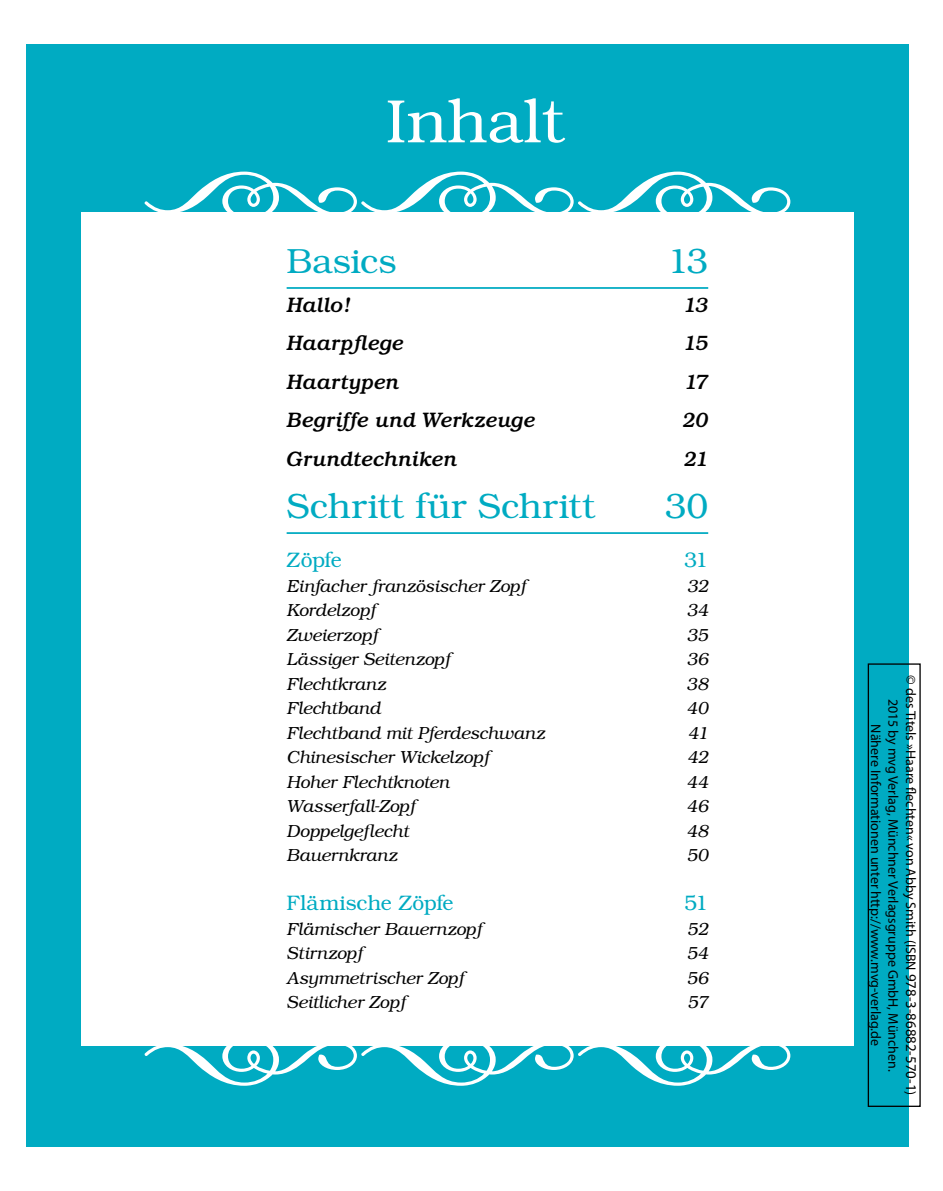
<style>
.page{position:relative;width:943px;height:1191px;background:#fff}
.page>*{position:absolute;margin:0;border:0;box-sizing:border-box;transform-origin:0 0}
.t1{font:118.48px "Dalliance Flourishes";color:#fff}
.t2{font:300 61.25px "Bookman";color:#fff}
.t3{font:300 35px "Bookman";letter-spacing:.005em;color:#00abc2}
.t4{font:italic 500 21px "Bookman";letter-spacing:-.005em;color:#000}
.t5{font:300 21px "Bookman";letter-spacing:-.015em;color:#00abc2}
.t6{font:italic 300 17.5px "Bookman";letter-spacing:-.005em;color:#000}
.t7{font:14px/17.5px "Myriad Pro";color:#000;text-align:center}
.s1{font-size:14.88px}
</style>
<div class="page">
<div style="left:26px;top:44px;width:882px;height:1103px;background:#00abc2"></div>
<div style="left:81px;top:212px;width:772px;height:833px;background:#fff"></div>
<hr style="left:286px;top:287px;width:422px;height:2px;background:#00abc2">
<hr style="left:286px;top:532px;width:422px;height:2px;background:#00abc2">
<div style="left:867px;top:663px;width:53px;height:444px;border:1px solid #000"></div>
<h2 class="t2" style="left:386px;top:87px;width:180px">Inhalt</h2>
<h3 class="t3" style="left:286px;top:241px;width:111px">Basics</h3>
<h3 class="t3" style="left:667px;top:241px;width:43px">13</h3>
<p class="t4" style="left:286px;top:292px;width:65px">Hallo!</p>
<p class="t4" style="left:683px;top:292px;width:26px">13</p>
<p class="t4" style="left:287px;top:330px;width:118px">Haarpflege</p>
<p class="t4" style="left:683px;top:330px;width:26px">15</p>
<p class="t4" style="left:287px;top:369px;width:114px">Haartypen</p>
<p class="t4" style="left:684px;top:369px;width:25px">17</p>
<p class="t4" style="left:287px;top:407px;width:250px">Begriffe und Werkzeuge</p>
<p class="t4" style="left:682px;top:407px;width:27px">20</p>
<p class="t4" style="left:287px;top:446px;width:172px">Grundtechniken</p>
<p class="t4" style="left:684px;top:446px;width:26px">21</p>
<h3 class="t3" style="left:286px;top:486px;width:310px">Schritt für Schritt</h3>
<h3 class="t3" style="left:665px;top:486px;width:45px">30</h3>
<p class="t5" style="left:286px;top:548px;width:57px">Zöpfe</p>
<p class="t5" style="left:684px;top:548px;width:26px">31</p>
<p class="t6" style="left:286px;top:576px;width:241px">Einfacher französischer Zopf</p>
<p class="t6" style="left:687px;top:576px;width:23px">32</p>
<p class="t6" style="left:286px;top:601px;width:90px">Kordelzopf</p>
<p class="t6" style="left:686px;top:601px;width:23px">34</p>
<p class="t6" style="left:286px;top:625px;width:92px">Zweierzopf</p>
<p class="t6" style="left:686px;top:625px;width:23px">35</p>
<p class="t6" style="left:286px;top:650px;width:165px">Lässiger Seitenzopf</p>
<p class="t6" style="left:686px;top:650px;width:23px">36</p>
<p class="t6" style="left:286px;top:674px;width:101px">Flechtkranz</p>
<p class="t6" style="left:686px;top:674px;width:23px">38</p>
<p class="t6" style="left:286px;top:699px;width:95px">Flechtband</p>
<p class="t6" style="left:686px;top:699px;width:23px">40</p>
<p class="t6" style="left:286px;top:723px;width:260px">Flechtband mit Pferdeschwanz</p>
<p class="t6" style="left:687px;top:723px;width:22px">41</p>
<p class="t6" style="left:286px;top:748px;width:204px">Chinesischer Wickelzopf</p>
<p class="t6" style="left:687px;top:748px;width:23px">42</p>
<p class="t6" style="left:286px;top:772px;width:164px">Hoher Flechtknoten</p>
<p class="t6" style="left:686px;top:772px;width:23px">44</p>
<p class="t6" style="left:286px;top:797px;width:130px">Wasserfall-Zopf</p>
<p class="t6" style="left:686px;top:797px;width:23px">46</p>
<p class="t6" style="left:286px;top:821px;width:123px">Doppelgeflecht</p>
<p class="t6" style="left:686px;top:821px;width:23px">48</p>
<p class="t6" style="left:286px;top:846px;width:112px">Bauernkranz</p>
<p class="t6" style="left:686px;top:846px;width:23px">50</p>
<p class="t5" style="left:286px;top:891px;width:168px">Flämische Zöpfe</p>
<p class="t5" style="left:684px;top:891px;width:26px">51</p>
<p class="t6" style="left:286px;top:919px;width:197px">Flämischer Bauernzopf</p>
<p class="t6" style="left:687px;top:919px;width:23px">52</p>
<p class="t6" style="left:286px;top:944px;width:77px">Stirnzopf</p>
<p class="t6" style="left:686px;top:944px;width:23px">54</p>
<p class="t6" style="left:286px;top:968px;width:179px">Asymmetrischer Zopf</p>
<p class="t6" style="left:686px;top:968px;width:23px">56</p>
<p class="t6" style="left:286px;top:993px;width:120px">Seitlicher Zopf</p>
<p class="t6" style="left:687px;top:993px;width:22px">57</p>
<h1 class="t1" style="left:146px;top:989px;width:651px">hhh</h1>
<p class="t7" style="left:919px;top:675px;width:421px;rotate:90deg">© des Titels »Haare flechten« von Abby Smith (ISBN <span class="s1">978-3-86882-570-1</span>)<br>2015 by mvg Verlag, Münchner Verlagsgruppe GmbH, München.<br>Nähere Informationen unter http://www.mvg-verlag.de</p>
</div>
